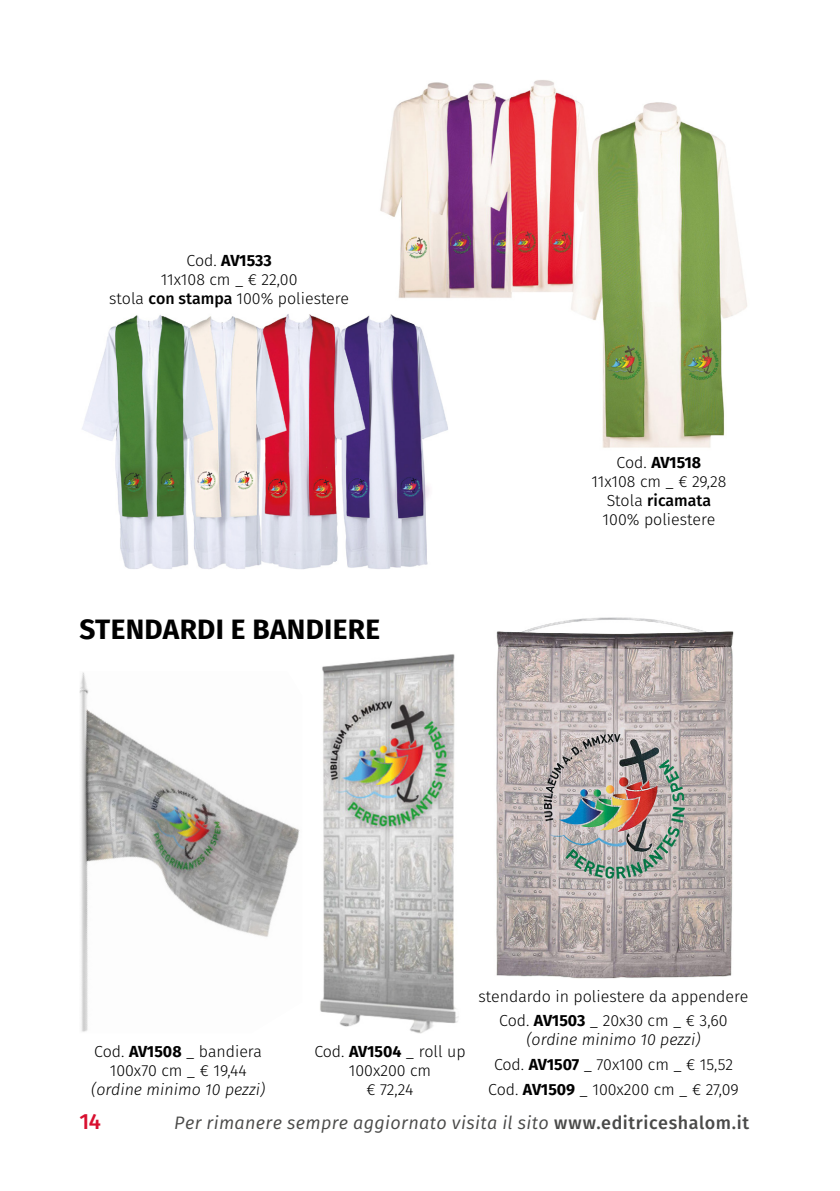
<style>
.page{position:relative;width:840px;height:1191px;background:#fff}
.page>*{position:absolute;margin:0;border:0;box-sizing:border-box;transform-origin:0 0}
.t1{font:700 28px "Fira Sans";letter-spacing:.01em;color:#000}
.t2{font:500 22px "Fira Sans";color:#d80f2f}
.t3{font:italic 18px "Fira Sans";letter-spacing:.015em;color:#4a4a49}
.t4{font:300 16px/19px "Fira Sans";color:#000;text-align:center}
.t5{font:italic 300 16px "Fira Sans";color:#000}
.s1{font-weight:700}
.s2{font-weight:500}
.s3{font-style:italic}
.s4{font-weight:500;font-style:normal}
</style>
<div class="page">
<img style="left:380px;top:80px;width:367px;height:368px">
<img style="left:82px;top:312px;width:366px;height:257px">
<img style="left:496px;top:617px;width:237px;height:361px">
<img style="left:320px;top:654px;width:139px;height:379px">
<img style="left:79px;top:672px;width:221px;height:360px">
<p class="t4" style="left:109px;top:251px;width:241px">Cod. <span class="s1">AV1533<br></span>11x108 cm _ € 22,00<br>stola <span class="s2">con stampa</span> 100% poliestere</p>
<h1 class="t1" style="left:80px;top:605px;width:302px">STENDARDI E BANDIERE</h1>
<p class="t4" style="left:591px;top:452px;width:136px">Cod. <span class="s1">AV1518<br></span>11x108 cm _ € 29,28<br>Stola <span class="s2">ricamata<br></span>100% poliestere</p>
<p class="t4" style="left:94px;top:1041px;width:169px">Cod. <span class="s1">AV1508</span> _ bandiera<br>100x70 cm _ € 19,44</p>
<p class="t5" style="left:91px;top:1077px;width:175px">(ordine minimo 10 pezzi)</p>
<p class="t4" style="left:314px;top:1041px;width:153px">Cod. <span class="s1">AV1504</span> _ roll up<br>100x200 cm<br>€ 72,24</p>
<p class="t4" style="left:478px;top:983px;width:271px;line-height:24.6px">stendardo in poliestere da appendere<br>Cod. <span class="s1">AV1503</span> _ 20x30 cm _ € 3,60</p>
<p class="t4" style="left:488px;top:1027px;width:252px;line-height:24.6px"><span class="s3">(ordine minimo 10 pezzi)<br></span>Cod. <span class="s1">AV1507</span> _ 70x100 cm _ € 15,52<br>Cod. <span class="s1">AV1509</span> _ 100x200 cm _ € 27,09</p>
<h2 class="t2" style="left:79px;top:1103px;width:23px">14</h2>
<p class="t3" style="left:174px;top:1109px;width:576px">Per rimanere sempre aggiornato visita il sito <span class="s4">www.editriceshalom.it</span></p>
</div>
